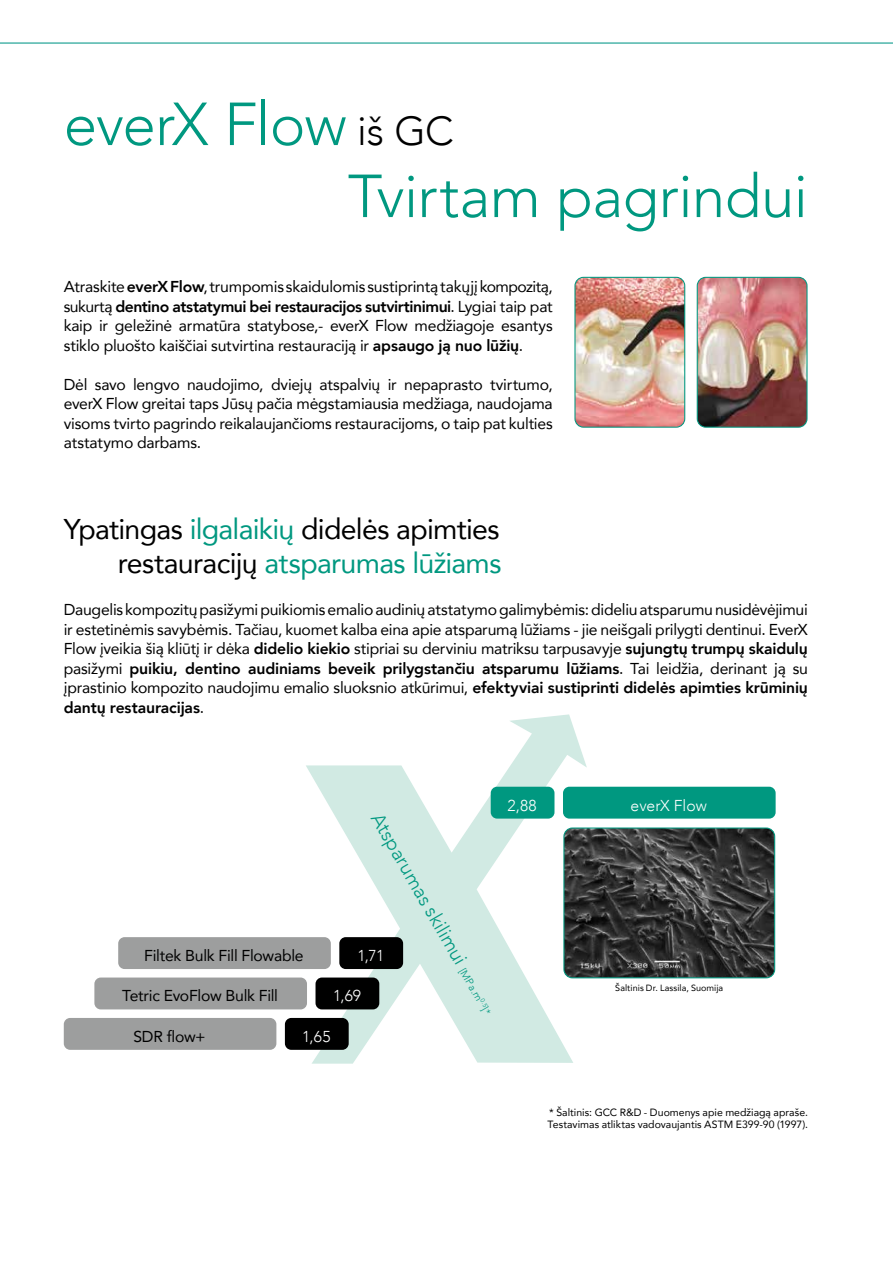
<style>
.page{position:relative;width:893px;height:1263px;background:#fff}
.page>*{position:absolute;margin:0;border:0;box-sizing:border-box;transform-origin:0 0}
.t1{font:300 60px/72px "Avenir";letter-spacing:-.015em;color:#009880}
.t2{font:28.5px/34.5px "Avenir";letter-spacing:-.025em;color:#000;text-align:right}
.t3{font:300 19.5px "Avenir";color:#009880}
.t4{font:15.75px/19.5px "Avenir";letter-spacing:-.015em;color:#000;text-align:justify}
.t5{font:300 15.75px "Avenir";color:#fff}
.t6{font:10.5px/12px "Avenir";color:#000}
.t7{font:9px "Avenir";letter-spacing:.005em;color:#000}
.s1{font-size:40.5px;color:#000}
.s2{font-weight:800}
.s3{color:#009880}
.s4{font-size:10.5px}
</style>
<div class="page">
<img style="left:576px;top:277px;width:109px;height:150px">
<div style="left:574px;top:277px;width:111px;height:151px;border:1px solid #009880;border-radius:9px"></div>
<img style="left:697px;top:277px;width:110px;height:150px">
<div style="left:697px;top:277px;width:110px;height:151px;border:1px solid #009880;border-radius:9px"></div>
<img style="left:587px;top:829px;width:188px;height:149px">
<div style="left:563px;top:827px;width:212px;height:151px;border:1px solid #009880;border-radius:9px"></div>
<svg style="left:306px;top:714px;width:281px;height:350px"></svg>
<svg style="left:0;top:42px;width:893px;height:2px;background:#78c7bf"></svg>
<div style="left:118px;top:937px;width:213px;height:32px;background:#9d9e9e;border-radius:6px"></div>
<div style="left:94px;top:977px;width:213px;height:32px;background:#9d9e9e;border-radius:6px"></div>
<div style="left:64px;top:1018px;width:212px;height:32px;background:#9d9e9e;border-radius:6px"></div>
<div style="left:563px;top:787px;width:213px;height:32px;background:#009880;border-radius:6px"></div>
<div style="left:339px;top:937px;width:64px;height:32px;background:#000;border-radius:6px"></div>
<div style="left:315px;top:977px;width:64px;height:32px;background:#000;border-radius:6px"></div>
<div style="left:285px;top:1018px;width:64px;height:32px;background:#000;border-radius:6px"></div>
<div style="left:491px;top:787px;width:63px;height:32px;background:#009880;border-radius:6px"></div>
<h1 class="t1" style="left:348px;top:88px;width:462px;text-indent:-284px">everX Flow <span class="s1">iš GC<br></span>Tvirtam pagrindui</h1>
<p class="t4" style="left:64px;top:276px;width:490px">Atraskite <span class="s2">everX Flow</span>, trumpomis skaidulomis sustiprintą takųjį kompozitą, sukurtą <span class="s2">dentino atstatymui bei restauracijos sutvirtinimui</span>. Lygiai taip pat kaip ir geležinė armatūra statybose,- everX Flow medžiagoje esantys stiklo pluošto kaiščiai sutvirtina restauraciją ir <span class="s2">apsaugo ją nuo lūžių</span>.</p>
<p class="t4" style="left:64px;top:374px;width:490px">Dėl savo lengvo naudojimo, dviejų atspalvių ir nepaprasto tvirtumo, everX Flow greitai taps Jūsų pačia mėgstamiausia medžiaga, naudojama visoms tvirto pagrindo reikalaujančioms restauracijoms, o taip pat kulties atstatymo darbams.</p>
<h2 class="t2" style="left:64px;top:511px;width:439px">Ypatingas <span class="s3">ilgalaikių</span> didelės apimties restauracijų <span class="s3">atsparumas lūžiams</span></h2>
<p class="t4" style="left:64px;top:600px;width:746px">Daugelis kompozitų pasižymi puikiomis emalio audinių atstatymo galimybėmis: dideliu atsparumu nusidėvėjimui ir estetinėmis savybėmis. Tačiau, kuomet kalba eina apie atsparumą lūžiams - jie neišgali prilygti dentinui. EverX Flow įveikia šią kliūtį ir dėka <span class="s2">didelio kiekio</span> stipriai su derviniu matriksu tarpusavyje <span class="s2">sujungtų trumpų skaidulų </span>pasižymi <span class="s2">puikiu, dentino audiniams beveik prilygstančiu atsparumu lūžiams</span>. Tai leidžia, derinant ją su įprastinio kompozito naudojimu emalio sluoksnio atkūrimui, <span class="s2">efektyviai sustiprinti didelės apimties krūminių dantų restauracijas</span>.</p>
<p class="t3" style="left:386px;top:808px;width:230px;rotate:60deg">Atsparumas skilimui <span class="s4">[MPa.m</span><sup>0.5</sup><span class="s4">]*</span></p>
<p class="t4" style="left:144px;top:945px;width:161px">Filtek Bulk Fill Flowable</p>
<p class="t4" style="left:122px;top:986px;width:157px">Tetric EvoFlow Bulk Fill</p>
<p class="t4" style="left:133px;top:1026px;width:74px">SDR flow+</p>
<p class="t5" style="left:357px;top:946px;width:28px">1,71</p>
<p class="t5" style="left:333px;top:986px;width:29px">1,69</p>
<p class="t5" style="left:302px;top:1027px;width:30px">1,65</p>
<p class="t5" style="left:508px;top:796px;width:31px">2,88</p>
<p class="t5" style="left:631px;top:796px;width:78px">everX Flow</p>
<p class="t7" style="left:615px;top:981px;width:110px">Šaltinis Dr. Lassila, Suomija</p>
<p class="t6" style="left:548px;top:1106px;width:262px">* Šaltinis: GCC R&amp;D - Duomenys apie medžiagą apraše.<br>Testavimas atliktas vadovaujantis ASTM E399-90 (1997).</p>
</div>
